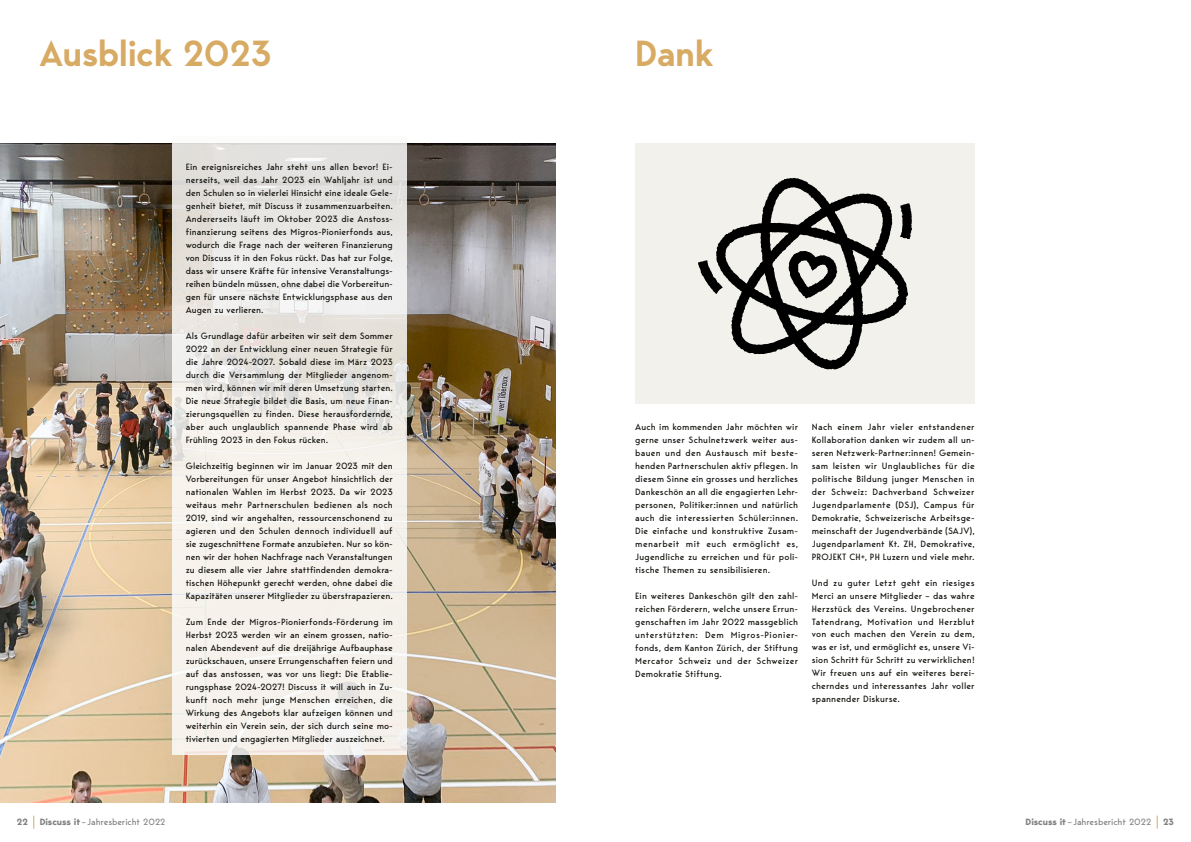
<style>
.page{position:relative;width:1191px;height:842px;background:#fff}
.page>*{position:absolute;margin:0;border:0;box-sizing:border-box;transform-origin:0 0}
.t1{font:600 36px "Bergen Sans";color:#d7ab64}
.t2{font:9px/13px "Bergen Sans";letter-spacing:.01em;color:#12120d;text-align:justify}
.t3{font:9px "Bergen Sans";letter-spacing:-.01em;color:#818380}
.t4{font:700 9px "Bergen Sans";color:#818380}
.s1{font-weight:700}
</style>
<div class="page">
<img style="left:0;top:144px;width:556px;height:658px">
<svg style="left:172px;top:143px;width:234px;height:612px;background:#efece7"></svg>
<div style="left:635px;top:144px;width:339px;height:260px;background:#f2f1ec"></div>
<svg style="left:698px;top:178px;width:214px;height:192px"></svg>
<svg style="left:1157px;top:816px;width:1px;height:13px"></svg>
<svg style="left:34px;top:816px;width:1px;height:13px"></svg>
<h1 class="t1" style="left:40px;top:29px;width:234px">Ausblick 2023</h1>
<h1 class="t1" style="left:635px;top:29px;width:80px">Dank</h1>
<p class="t2" style="left:186px;top:160px;width:209px">Ein ereignisreiches Jahr steht uns allen bevor! Ei&shy;nerseits, weil das Jahr 2023 ein Wahljahr ist und den Schulen so in vielerlei Hinsicht eine ideale Gele&shy;genheit bietet, mit Discuss it zusammenzuarbeiten.<br>Andererseits läuft im Oktober 2023 die Anstoss&shy;finanzierung seitens des Migros-Pionierfonds aus, wodurch die Frage nach der weiteren Finanzierung von Discuss it in den Fokus rückt. Das hat zur Folge, dass wir unsere Kräfte für intensive Veranstaltungs&shy;reihen bündeln müssen, ohne dabei die Vorbereitun&shy;gen für unsere nächste Entwicklungsphase aus den Augen zu verlieren.</p>
<p class="t2" style="left:186px;top:329px;width:209px">Als Grundlage dafür arbeiten wir seit dem Sommer 2022 an der Entwicklung einer neuen Strategie für die Jahre 2024-2027. Sobald diese im März 2023 durch die Versammlung der Mitglieder angenom&shy;men wird, können wir mit deren Umsetzung starten.<br>Die neue Strategie bildet die Basis, um neue Finan&shy;zierungsquellen zu finden. Diese herausfordernde, aber auch unglaublich spannende Phase wird ab Frühling 2023 in den Fokus rücken.</p>
<p class="t2" style="left:186px;top:459px;width:209px">Gleichzeitig beginnen wir im Januar 2023 mit den Vorbereitungen für unser Angebot hinsichtlich der nationalen Wahlen im Herbst 2023. Da wir 2023 weitaus mehr Partnerschulen bedienen als noch 2019, sind wir angehalten, ressourcenschonend zu agieren und den Schulen dennoch individuell auf sie zugeschnittene Formate anzubieten. Nur so kön&shy;nen wir der hohen Nachfrage nach Veranstaltungen zu diesem alle vier Jahre stattfindenden demokra&shy;tischen Höhepunkt gerecht werden, ohne dabei die Kapazitäten unserer Mitglieder zu überstrapazieren.</p>
<p class="t2" style="left:186px;top:615px;width:209px">Zum Ende der Migros-Pionierfonds-Förderung im Herbst 2023 werden wir an einem grossen, natio&shy;nalen Abendevent auf die dreijährige Aufbauphase zurückschauen, unsere Errungenschaften feiern und auf das anstossen, was vor uns liegt: Die Etablie&shy;rungsphase 2024-2027! Discuss it will auch in Zu&shy;kunft noch mehr junge Menschen erreichen, die Wirkung des Angebots klar aufzeigen können und weiterhin ein Verein sein, der sich durch seine mo&shy;tivierten und engagierten Mitglieder auszeichnet.</p>
<p class="t2" style="left:635px;top:420px;width:164px">Auch im kommenden Jahr möchten wir gerne unser Schulnetzwerk weiter aus&shy;bauen und den Austausch mit beste&shy;henden Partnerschulen aktiv pflegen. In diesem Sinne ein grosses und herzliches Dankeschön an all die engagierten Lehr&shy;personen, Politiker:innen und natürlich auch die interessierten Schüler:innen.<br>Die einfache und konstruktive Zusam&shy;menarbeit mit euch ermöglicht es, Jugendliche zu erreichen und für poli&shy;tische Themen zu sensibilisieren.</p>
<p class="t2" style="left:635px;top:589px;width:164px">Ein weiteres Dankeschön gilt den zahl&shy;reichen Förderern, welche unsere Errun&shy;genschaften im Jahr 2022 massgeblich unterstützten: Dem Migros-Pionier&shy;fonds, dem Kanton Zürich, der Stiftung Mercator Schweiz und der Schweizer Demokratie Stiftung.</p>
<p class="t2" style="left:811px;top:420px;width:164px">Nach einem Jahr vieler entstandener Kollaboration danken wir zudem all un&shy;seren Netzwerk-Partner:innen! Gemein&shy;sam leisten wir Unglaubliches für die politische Bildung junger Menschen in der Schweiz: Dachverband Schweizer Jugendparlamente (DSJ), Campus für Demokratie, Schweizerische Arbeitsge&shy;meinschaft der Jugendverbände (SAJV), Jugendparlament Kt. ZH, Demokrative, PROJEKT CH+, PH Luzern und viele mehr.</p>
<p class="t2" style="left:811px;top:576px;width:164px">Und zu guter Letzt geht ein riesiges Merci an unsere Mitglieder – das wahre Herzstück des Vereins. Ungebrochener Tatendrang, Motivation und Herzblut von euch machen den Verein zu dem, was er ist, und ermöglicht es, unsere Vi&shy;sion Schritt für Schritt zu verwirklichen!<br>Wir freuen uns auf ein weiteres berei&shy;cherndes und interessantes Jahr voller spannender Diskurse.</p>
<p class="t4" style="left:17px;top:816px;width:12px">22</p>
<p class="t3" style="left:40px;top:816px;width:127px"><span class="s1">Discuss it</span>–Jahresbericht 2022</p>
<p class="t3" style="left:1025px;top:816px;width:127px"><span class="s1">Discuss it</span>–Jahresbericht 2022</p>
<p class="t4" style="left:1163px;top:816px;width:12px">23</p>
</div>
